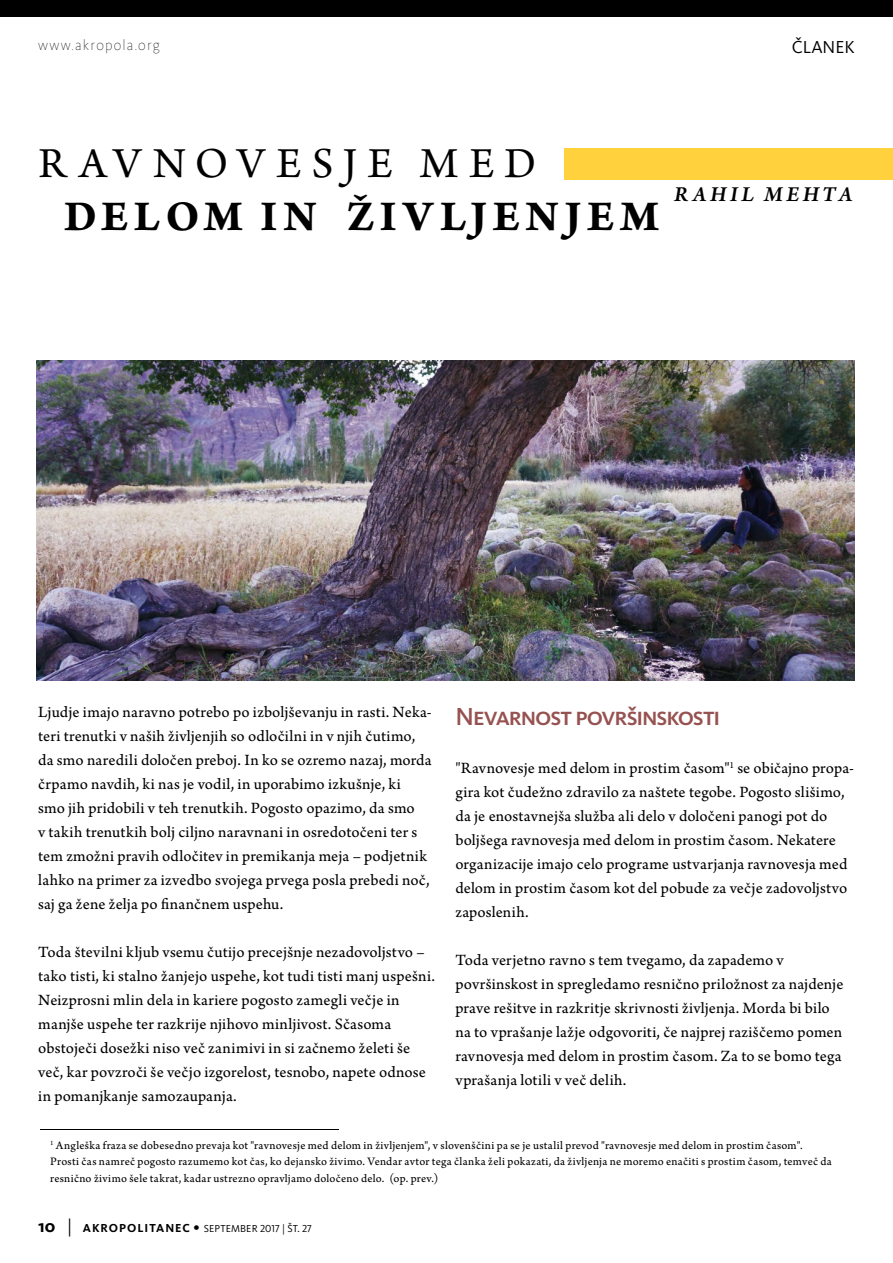
<style>
.page{position:relative;width:893px;height:1263px;background:#fff}
.page>*{position:absolute;margin:0;border:0;box-sizing:border-box;transform-origin:0 0}
.t1{font:45px "Arno Pro Bold Sm Text";letter-spacing:.13em;color:#000}
.t2{font:45px "Arno Pro";color:#000}
.t3{font:500 25.5px "Kievit Pro";letter-spacing:-.045em;color:#965251}
.t4{font:italic 600 22.5px "Arno Pro";letter-spacing:.16em;color:#000}
.t5{font:18px "Kievit Pro";color:#000}
.t6{font:16.5px/24px "Arno Pro Sm Text";letter-spacing:.01em;color:#000}
.t7{font:100 15px "Kievit Pro";letter-spacing:.08em;color:#000}
.t8{font:12px/16.5px "Arno Pro Sm Text";letter-spacing:.02em;color:#000}
.t9{font:10.5px "Kievit Pro";letter-spacing:.01em;color:#000}
.s1{font-weight:700;font-size:18px}
.s2{font-size:18px}
.s3{font-weight:700;font-size:12px}
.s4{font-family:"Tahoma";font-size:13.5px}
</style>
<div class="page">
<div style="left:0;top:0;width:893px;height:17px;background:#000"></div>
<div style="left:564px;top:148px;width:329px;height:32px;background:#ffd13d"></div>
<img style="left:37px;top:360px;width:818px;height:320px">
<hr style="left:40px;top:1129px;width:299px;height:1px;background:#000">
<p class="t7" style="left:38px;top:36px;width:123px">www.akropola.org</p>
<p class="t5" style="left:792px;top:37px;width:64px">ČLANEK</p>
<h1 class="t2" style="left:38px;top:138px;width:39px">RAVNOV</h1>
<h1 class="t2" style="left:276px;top:138px;width:262px">ESJE ME D</h1>
<h1 class="t1" style="left:64px;top:190px;width:560px">DELOM IN ŽIVLJENJEM</h1>
<h3 class="t4" style="left:674px;top:181px;width:180px">RAHIL MEHTA</h3>
<p class="t6" style="left:38px;top:701px;width:395px">Ljudje imajo naravno potrebo po izboljševanju in rasti. Neka&shy;teri trenutki v naših življenjih so odločilni in v njih čutimo, da smo naredili določen preboj. In ko se ozremo nazaj, morda črpamo navdih, ki nas je vodil, in uporabimo izkušnje, ki<br>smo jih pridobili v teh trenutkih. Pogosto opazimo, da smo<br>v takih trenutkih bolj ciljno naravnani in osredotočeni ter s tem zmožni pravih odločitev in premikanja meja – podjetnik lahko na primer za izvedbo svojega prvega posla prebedi noč, saj ga žene želja po finančnem uspehu.</p>
<p class="t6" style="left:38px;top:941px;width:398px">Toda številni kljub vsemu čutijo precejšnje nezadovoljstvo – tako tisti, ki stalno žanjejo uspehe, kot tudi tisti manj uspešni.<br>Neizprosni mlin dela in kariere pogosto zamegli večje in manjše uspehe ter razkrije njihovo minljivost. Sčasoma obstoječi dosežki niso več zanimivi in si začnemo želeti še več, kar povzroči še večjo izgorelost, tesnobo, napete odnose in pomanjkanje samozaupanja.</p>
<h2 class="t3" style="left:455px;top:701px;width:266px">Nevarnost površinskosti</h2>
<p class="t6" style="left:455px;top:757px;width:400px">"Ravnovesje med delom in prostim časom"<sup>1</sup> se običajno propa&shy;gira kot čudežno zdravilo za naštete tegobe. Pogosto slišimo, da je enostavnejša služba ali delo v določeni panogi pot do boljšega ravnovesja med delom in prostim časom. Nekatere organizacije imajo celo programe ustvarjanja ravnovesja med delom in prostim časom kot del pobude za večje zadovoljstvo zaposlenih.</p>
<p class="t6" style="left:455px;top:949px;width:389px">Toda verjetno ravno s tem tvegamo, da zapademo v površinskost in spregledamo resnično priložnost za najdenje prave rešitve in razkritje skrivnosti življenja. Morda bi bilo na to vprašanje lažje odgovoriti, če najprej raziščemo pomen ravnovesja med delom in prostim časom. Za to se bomo tega vprašanja lotili v več delih.</p>
<p class="t8" style="left:50px;top:1137px;width:783px"><sup>1</sup> Angleška fraza se dobesedno prevaja kot "ravnovesje med delom in življenjem", v slovenščini pa se je ustalil prevod "ravnovesje med delom in prostim časom".<br>Prosti čas namreč pogosto razumemo kot čas, ko dejansko živimo. Vendar avtor tega članka želi pokazati, da življenja ne moremo enačiti s prostim časom, temveč da resnično živimo šele takrat, kadar ustrezno opravljamo določeno delo. (op. prev.)</p>
<p class="t9" style="left:38px;top:1222px;width:275px"><span class="s1">10</span> <span class="s2">|</span> <span class="s3">AKROPOLITANEC</span> <span class="s4">•</span> SEPTEMBER 2017 | Št. 27</p>
</div>
